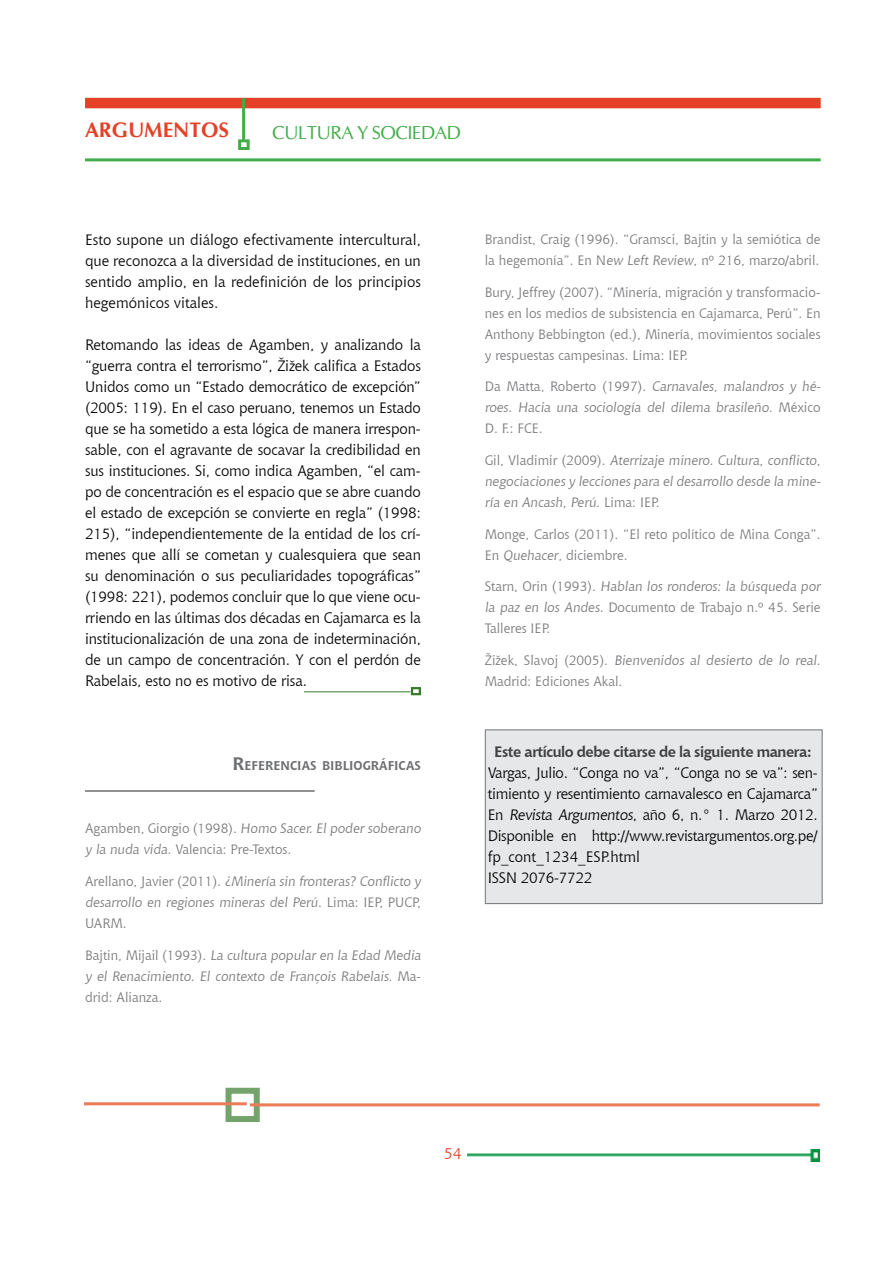
<style>
.page{position:relative;width:893px;height:1263px;background:#fff}
.page>*{position:absolute;margin:0;border:0;box-sizing:border-box;transform-origin:0 0}
.t1{font:700 21px "CG Omega";color:#e44126}
.t2{font:18.75px "CG Omega";letter-spacing:-.03em;color:#41ad49}
.t3{font:15.75px "Chianti BT";color:#e44126}
.t4{font:15px/21px "Chianti BT";letter-spacing:-.02em;color:#000;text-align:justify}
.t5{font:700 15px "Chianti BT";letter-spacing:-.03em;color:#414042}
.t6{font:13.5px/21px "Chianti BT";color:#77787b}
.t7{font:700 12.6px "Chianti BT";color:#6d6e71}
.s1{font-size:18px}
</style>
<div class="page">
<img style="left:467px;top:1150px;width:353px;height:12px">
<div style="left:85px;top:98px;width:736px;height:10px;background:#e44126"></div>
<hr style="left:242px;top:98px;width:3px;height:42px;background:#41ad49">
<div style="left:238px;top:139px;width:12px;height:11px;border:3px solid #41ad49"></div>
<hr style="left:85px;top:158px;width:736px;height:3px;background:#41ad49">
<div style="left:411px;top:687px;width:10px;height:8px;border:2px solid #387c2b"></div>
<hr style="left:304px;top:691px;width:106px;height:1px;background:#387c2b">
<hr style="left:85px;top:790px;width:230px;height:2px;background:#6d6e71">
<div style="left:485px;top:729px;width:338px;height:175px;background:#e6e7e8;border:1px solid #808285"></div>
<div style="left:226px;top:1088px;width:34px;height:34px;border:6px solid #74a36b"></div>
<hr style="left:250px;top:1103px;width:570px;height:3px;background:#eb7c56">
<hr style="left:84px;top:1102px;width:163px;height:3px;background:#eb7c56">
<h1 class="t1" style="left:85px;top:117px;width:146px">ARGUMENTOS</h1>
<p class="t2" style="left:272px;top:121px;width:188px">CULTURA Y SOCIEDAD</p>
<p class="t4" style="left:85px;top:229px;width:337px">Esto supone un diálogo efectivamente intercultural, que reconozca a la diversidad de instituciones, en un sentido amplio, en la redefinición de los principios hegemónicos vitales.</p>
<p class="t4" style="left:85px;top:334px;width:337px">Retomando las ideas de Agamben, y analizando la “guerra contra el terrorismo”, Žižek califica a Estados Unidos como un “Estado democrático de excepción” (2005: 119). En el caso peruano, tenemos un Estado que se ha sometido a esta lógica de manera irrespon&shy;sable, con el agravante de socavar la credibilidad en sus instituciones. Si, como indica Agamben, “el cam&shy;po de concentración es el espacio que se abre cuando el estado de excepción se convierte en regla” (1998:<br>215), “independientemente de la entidad de los crí&shy;menes que allí se cometan y cualesquiera que sean su denominación o sus peculiaridades topográficas” (1998: 221), podemos concluir que lo que viene ocu&shy;rriendo en las últimas dos décadas en Cajamarca es la institucionalización de una zona de indeterminación, de un campo de concentración. Y con el perdón de Rabelais, esto no es motivo de risa.</p>
<p class="t7" style="left:233px;top:757px;width:190px"><span class="s1">R</span>EFERENCIAS BIBLIOGRÁFICAS</p>
<p class="t6" style="left:85px;top:818px;width:340px">Aga m b e n , G i o rgi o ( 1 9 9 8) . Homo Sacer. El poder soberano y la nuda vida. Valencia: Pre-Textos.</p>
<p class="t6" style="left:85px;top:870px;width:340px">A re l l a n o , J av i e r (2 0 1 1 ) . ¿Minería sin fronteras? Conflicto y desarrollo en regiones mineras del Perú. L i m a : I E P, P U C P,<br>UARM.</p>
<p class="t6" style="left:85px;top:944px;width:340px">B ajti n , M ij a i l ( 1 9 9 3 ) . La cultura popular en la Edad Media y el Renacimiento. El contexto de François Rabelais. M a - drid: Alianza.</p>
<p class="t6" style="left:485px;top:228px;width:337px">Brandist, Craig (1996). “Gramsci, Bajtin y la semiótica de la hegemonía”. En New Left Review, nº 216, marzo/abril.</p>
<p class="t6" style="left:485px;top:281px;width:338px;text-align:justify">Bury, Jeffrey (2007). “Minería, migración y transformacio&shy;nes en los medios de subsistencia en Cajamarca, Perú”. En Anthony Bebbington (ed.), Minería, movimientos sociales y respuestas campesinas. Lima: IEP.</p>
<p class="t6" style="left:485px;top:376px;width:340px">D a Matta , Ro b e rto ( 1 9 9 7 ) . Carnavales, malandros y hé&shy;roes. Hacia una sociología del dilema brasileño. Mé xi co<br>D. F.: FCE.</p>
<p class="t6" style="left:485px;top:449px;width:340px;text-align:justify">G i l , V l ad i m i r (2 0 0 9) . Aterrizaje minero. Cultura, conflicto, negociaciones y lecciones para el desarrollo desde la mine&shy;ría en Ancash, Perú. L i m a : I E P.</p>
<p class="t6" style="left:485px;top:523px;width:337px">Monge, Carlos (2011). “El reto político de Mina Conga”.<br>En Quehacer, diciembre.</p>
<p class="t6" style="left:485px;top:576px;width:339px">Sta rn , O ri n ( 1 9 9 3 ) . Hablan los ronderos: la búsqueda por la paz en los Andes. Documento de Trabajo n.º 45. Serie<br>Talleres IEP.</p>
<p class="t6" style="left:485px;top:649px;width:339px">Ž i že k, S l avoj (2 0 0 5 ) . Bienvenidos al desierto de lo real.<br>Madrid: Ediciones Akal.</p>
<p class="t5" style="left:494px;top:741px;width:319px">Este artículo debe citarse de la siguiente manera:</p>
<p class="t4" style="left:488px;top:762px;width:332px;text-align:left">Vargas, Julio. “Conga no va”, “Conga no se va”: sen&shy;timiento y resentimiento carnavalesco en Cajamarca” E n Revista Argumentos, añ o 6 , n . ° 1 . Marzo 2 0 1 2 .<br>Disponible en http://www.revistargumentos.org.pe/ fp_cont_1234_ESP.html<br>ISSN 2076-7722</p>
<p class="t3" style="left:444px;top:1142px;width:20px">54</p>
</div>
